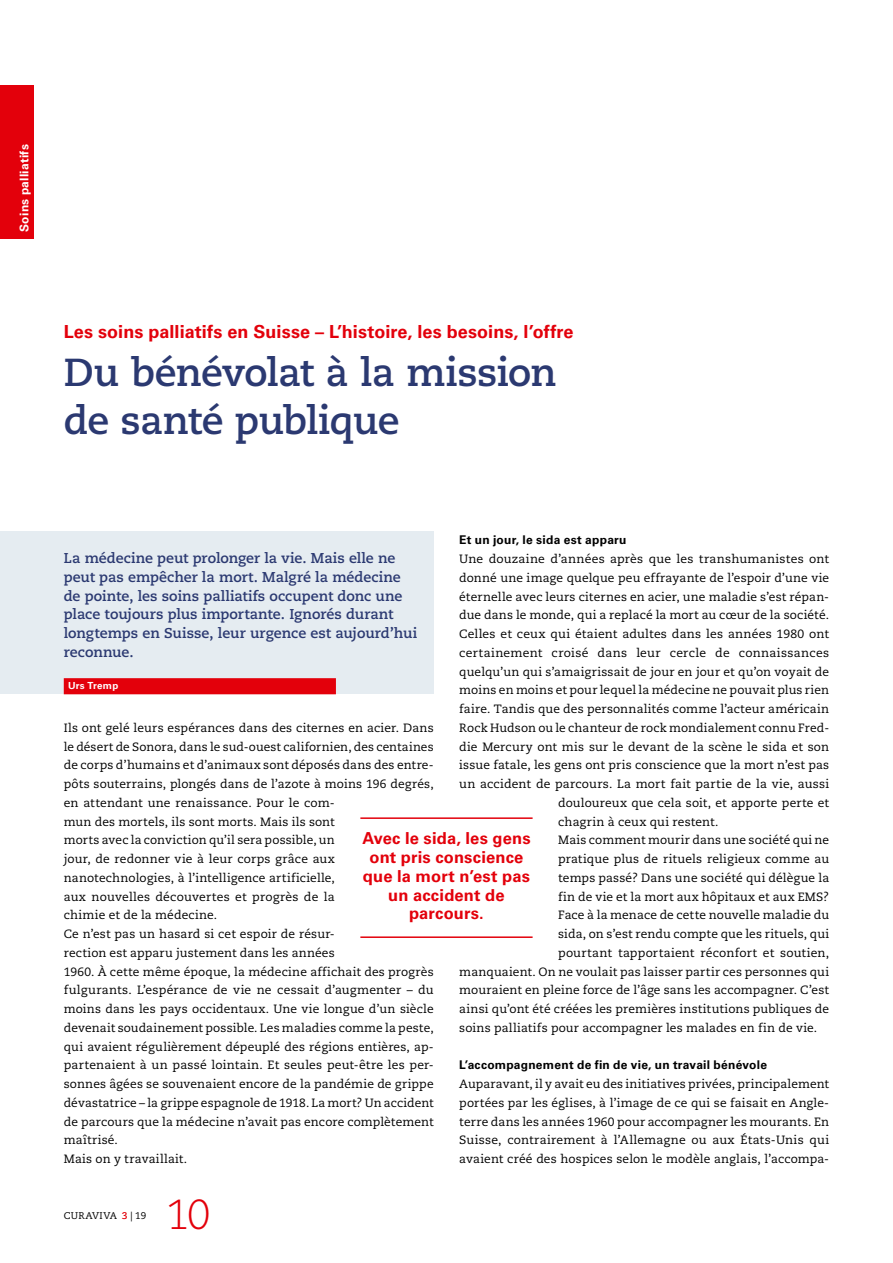
<style>
.page{position:relative;width:893px;height:1263px;background:#fff}
.page>*{position:absolute;margin:0;border:0;box-sizing:border-box;transform-origin:0 0}
.t1{font:300 42px "Caecilia LT Std";color:#e3000b}
.t2{font:700 39px/48px "Caecilia LT Std";letter-spacing:-.015em;color:#2b3971}
.t3{font:700 18px "Univers LT Std";letter-spacing:.005em;color:#e3000b}
.t4{font:700 16.5px/18.8px "Univers LT Std";letter-spacing:.01em;color:#e3000b;text-align:center}
.t5{font:700 14.25px/18.8px "Caecilia LT Std";color:#2b3971}
.t6{font:12px/18.8px "Caecilia LT Std";letter-spacing:.01em;color:#000}
.t7{font:700 12px "Univers LT Std";letter-spacing:.02em;color:#000}
.t8{font:700 12px "Univers LT Std";letter-spacing:.02em;color:#fff}
.t9{font:9.75px "Caecilia LT Std";letter-spacing:.035em;color:#000}
.t10{font:700 9.75px "Univers LT Std";letter-spacing:.025em;color:#fff}
.s1{font-weight:700;color:#e3000b}
</style>
<div class="page">
<div style="left:0;top:85px;width:34px;height:153px;background:#e3000b"></div>
<div style="left:0;top:531px;width:434px;height:163px;background:#e5ecf1"></div>
<div style="left:64px;top:678px;width:272px;height:16px;background:#e3000b"></div>
<hr style="left:360px;top:817px;width:173px;height:2px;background:#e3000b">
<hr style="left:360px;top:936px;width:173px;height:2px;background:#e3000b">
<p class="t8" style="left:17px;top:232px;width:89px;rotate:-90deg">Soins palliatifs</p>
<h3 class="t3" style="left:64px;top:321px;width:511px">Les soins palliatifs en Suisse – L’histoire, les besoins, l’offre</h3>
<h2 class="t2" style="left:64px;top:349px;width:494px">Du bénévolat à la mission de santé publique</h2>
<p class="t7" style="left:459px;top:533px;width:169px">Et un jour, le sida est apparu</p>
<p class="t6" style="left:459px;top:550px;width:371px">Une douzaine d’années après que les transhumanistes ont</p>
<p class="t6" style="left:459px;top:569px;width:371px">donné une image quelque peu effrayante de l’espoir d’une vie</p>
<p class="t6" style="left:459px;top:587px;width:371px">éternelle avec leurs citernes en acier, une maladie s’est répan-</p>
<p class="t6" style="left:459px;top:606px;width:371px">due dans le monde, qui a replacé la mort au cœur de la société.</p>
<p class="t6" style="left:459px;top:625px;width:371px">Celles et ceux qui étaient adultes dans les années 1980 ont</p>
<p class="t6" style="left:459px;top:644px;width:371px">certainement croisé dans leur cercle de connaissances</p>
<p class="t6" style="left:459px;top:662px;width:371px">quelqu’un qui s’amaigrissait de jour en jour et qu’on voyait de</p>
<p class="t6" style="left:459px;top:681px;width:371px">moins en moins et pour lequel la médecine ne pouvait plus rien</p>
<p class="t6" style="left:459px;top:700px;width:371px">faire. Tandis que des personnalités comme l’acteur américain</p>
<p class="t6" style="left:459px;top:719px;width:371px">Rock Hudson ou le chanteur de rock mondialement connu Fred-</p>
<p class="t6" style="left:459px;top:737px;width:371px">die Mercury ont mis sur le devant de la scène le sida et son</p>
<p class="t6" style="left:459px;top:756px;width:371px">issue fatale, les gens ont pris conscience que la mort n’est pas</p>
<p class="t6" style="left:459px;top:775px;width:371px">un accident de parcours. La mort fait partie de la vie, aussi</p>
<p class="t6" style="left:558px;top:794px;width:273px">douloureux que cela soit, et apporte perte et</p>
<p class="t6" style="left:558px;top:812px;width:162px">chagrin à ceux qui restent.</p>
<p class="t6" style="left:558px;top:831px;width:273px">Mais comment mourir dans une société qui ne</p>
<p class="t6" style="left:558px;top:850px;width:273px">pratique plus de rituels religieux comme au</p>
<p class="t6" style="left:558px;top:869px;width:273px">temps passé? Dans une société qui délègue la</p>
<p class="t6" style="left:558px;top:887px;width:273px">fin de vie et la mort aux hôpitaux et aux EMS?</p>
<p class="t6" style="left:558px;top:906px;width:273px">Face à la menace de cette nouvelle maladie du</p>
<p class="t6" style="left:558px;top:925px;width:273px">sida, on s’est rendu compte que les rituels, qui</p>
<p class="t6" style="left:558px;top:944px;width:273px">pourtant tapportaient réconfort et soutien,</p>
<p class="t6" style="left:459px;top:962px;width:371px">manquaient. On ne voulait pas laisser partir ces personnes qui</p>
<p class="t6" style="left:459px;top:981px;width:371px">mouraient en pleine force de l’âge sans les accompagner. C’est</p>
<p class="t6" style="left:459px;top:1000px;width:371px">ainsi qu’ont été créées les premières institutions publiques de</p>
<p class="t6" style="left:459px;top:1019px;width:360px">soins palliatifs pour accompagner les malades en fin de vie.</p>
<p class="t7" style="left:459px;top:1058px;width:309px">L’accompagnement de fin de vie, un travail bénévole</p>
<p class="t6" style="left:459px;top:1075px;width:371px;text-align:justify">Auparavant, il y avait eu des initiatives privées, principalement portées par les églises, à l’image de ce qui se faisait en Angle&shy;terre dans les années 1960 pour accompagner les mourants. En Suisse, contrairement à l’Allemagne ou aux États-Unis qui avaient créé des hospices selon le modèle anglais, l’accompa-</p>
<p class="t5" style="left:64px;top:549px;width:355px">La médecine peut prolonger la vie. Mais elle ne peut pas empêcher la mort. Malgré la médecine de pointe, les soins palliatifs occupent donc une place toujours plus importante. Ignorés durant longtemps en Suisse, leur urgence est aujourd’hui reconnue.</p>
<p class="t10" style="left:68px;top:680px;width:52px">Urs Tremp</p>
<p class="t6" style="left:64px;top:719px;width:372px">Ils ont gelé leurs espérances dans des citernes en acier. Dans le désert de Sonora, dans le sud-ouest californien, des centaines de corps d’humains et d’animaux sont déposés dans des entre&shy;pôts souterrains, plongés dans de l’azote à moins 196 degrés, en attendant une renaissance. Pour le com-<br>mun des mortels, ils sont morts. Mais ils sont<br>morts avec la conviction qu’il sera possible, un<br>jour, de redonner vie à leur corps grâce aux nanotechnologies, à l’intelligence artificielle,<br>aux nouvelles découvertes et progrès de la<br>chimie et de la médecine.<br>Ce n’est pas un hasard si cet espoir de résur-<br>rection est apparu justement dans les années<br>1960. À cette même époque, la médecine affichait des progrès fulgurants. L’espérance de vie ne cessait d’augmenter – du moins dans les pays occidentaux. Une vie longue d’un siècle devenait soudainement possible. Les maladies comme la peste, qui avaient régulièrement dépeuplé des régions entières, ap&shy;partenaient à un passé lointain. Et seules peut-être les per&shy;sonnes âgées se souvenaient encore de la pandémie de grippe dévastatrice – la grippe espagnole de 1918. La mort? Un accident de parcours que la médecine n’avait pas encore complètement maîtrisé.<br>Mais on y travaillait.</p>
<h3 class="t4" style="left:362px;top:829px;width:170px">Avec le sida, les gens ont pris conscience que la mort n’est pas un accident de parcours.</h3>
<p class="t9" style="left:64px;top:1210px;width:84px">CURAVIVA <span class="s1">3</span> | 19</p>
<h1 class="t1" style="left:166px;top:1191px;width:46px">10</h1>
</div>
